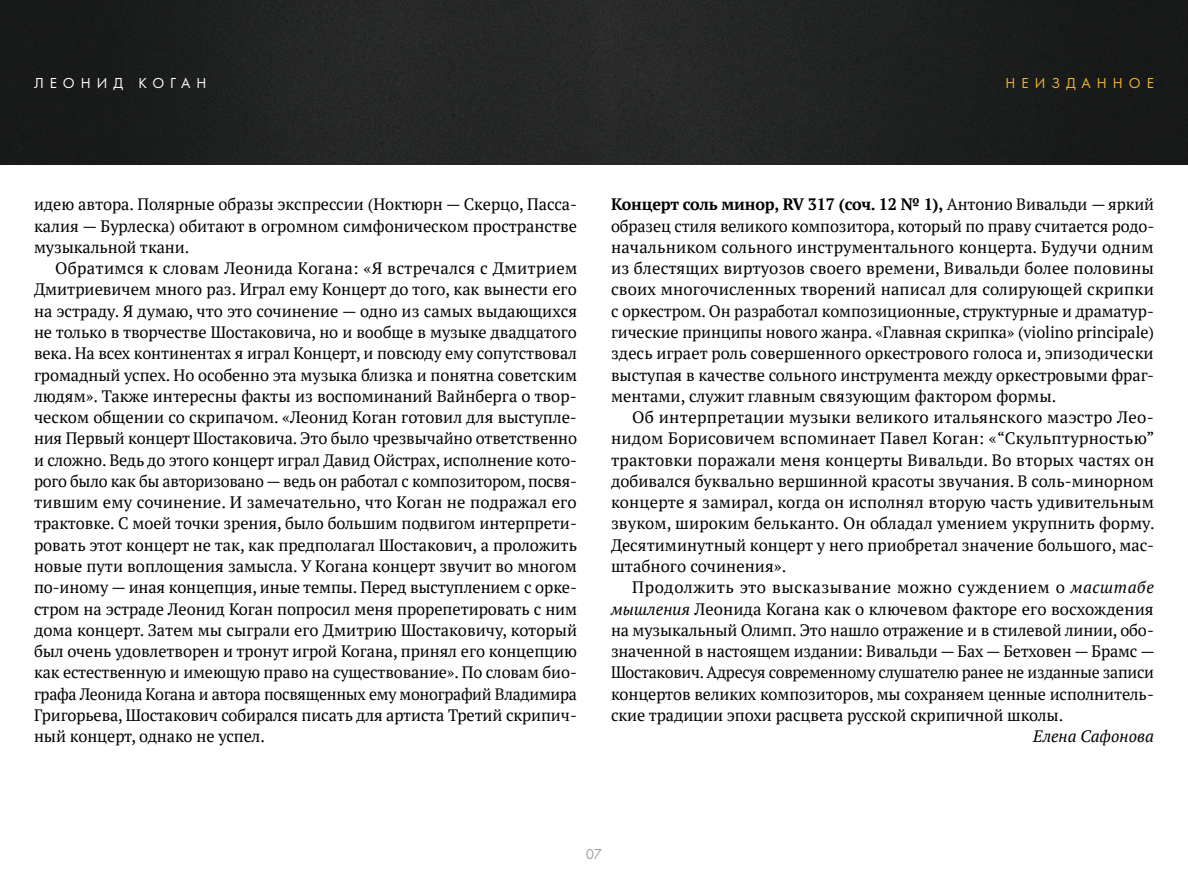
<style>
.page{position:relative;width:1188px;height:893px;background:#fff}
.page>*{position:absolute;margin:0;border:0;box-sizing:border-box;transform-origin:0 0}
.t1{font:16.5px/21.3px "PT Serif";letter-spacing:-.005em;color:#000;text-align:justify}
.t2{font:italic 16.5px "PT Serif";color:#000}
.t3{font:15px "Futura PT Book";letter-spacing:.4em;color:#fff}
.t4{font:15px "Futura PT Book";letter-spacing:.4em;color:#efb635}
.t5{font:15px "Futura PT Book";color:#9d9d9c}
.s1{font-weight:700}
.s2{font-style:italic}
</style>
<div class="page">
<img style="left:0;top:0;width:1188px;height:164px">
<p class="t3" style="left:34px;top:74px;width:174px">ЛЕОНИД КОГАН</p>
<p class="t4" style="left:1006px;top:74px;width:150px">НЕИЗДАННОЕ</p>
<p class="t1" style="left:34px;top:194px;width:544px">идею автора. Полярные образы экспрессии (Ноктюрн — Скерцо, Пасса‑ калия — Бурлеска) обитают в огромном симфоническом пространстве музыкальной ткани.</p>
<p class="t1" style="left:34px;top:257px;width:545px;text-indent:21px">Обратимся к словам Леонида Когана: «Я встречался с Дмитрием Дмитриевичем много раз. Играл ему Концерт до того, как вынести его на эстраду. Я думаю, что это сочинение — одно из самых выдающихся не только в творчестве Шостаковича, но и вообще в музыке двадцатого века. На всех континентах я играл Концерт, и повсюду ему сопутствовал громадный успех. Но особенно эта музыка близка и понятна советским людям». Также интересны факты из воспоминаний Вайнберга о твор‑ ческом общении со скрипачом. «Леонид Коган готовил для выступле‑ ния Первый концерт Шостаковича. Это было чрезвычайно ответственно и сложно. Ведь до этого концерт играл Давид Ойстрах, исполнение кото‑ рого было как бы авторизовано — ведь он работал с композитором, посвя‑ тившим ему сочинение. И замечательно, что Коган не подражал его трактовке. С моей точки зрения, было большим подвигом интерпрети‑ ровать этот концерт не так, как предполагал Шостакович, а проложить новые пути воплощения замысла. У Когана концерт звучит во многом по-иному — иная концепция, иные темпы. Перед выступлением с орке‑ стром на эстраде Леонид Коган попросил меня прорепетировать с ним дома концерт. Затем мы сыграли его Дмитрию Шостаковичу, который был очень удовлетворен и тронут игрой Когана, принял его концепцию как естественную и имеющую право на существование». По словам био‑ графа Леонида Когана и автора посвященных ему монографий Владимира Григорьева, Шостакович собирался писать для артиста Третий скрипич‑ ный концерт, однако не успел.</p>
<p class="t1" style="left:611px;top:194px;width:545px"><span class="s1">Концерт соль минор, RV 317 (соч. 12 № 1),</span> Антонио Вивальди — яркий образец стиля великого композитора, который по праву считается родо‑ начальником сольного инструментального концерта. Будучи одним из блестящих виртуозов своего времени, Вивальди более половины своих многочисленных творений написал для солирующей скрипки с оркестром. Он разработал композиционные, структурные и драматур‑ гические принципы нового жанра. «Главная скрипка» (violino principale) здесь играет роль совершенного оркестрового голоса и, эпизодически выступая в качестве сольного инструмента между оркестровыми фраг‑ ментами, служит главным связующим фактором формы.</p>
<p class="t1" style="left:611px;top:406px;width:545px;text-indent:21px">Об интерпретации музыки великого итальянского маэстро Лео‑ нидом Борисовичем вспоминает Павел Коган: «“Скульптурностью” трактовки поражали меня концерты Вивальди. Во вторых частях он добивался буквально вершинной красоты звучания. В соль-минорном концерте я замирал, когда он исполнял вторую часть удивительным звуком, широким бельканто. Он обладал умением укрупнить форму.<br>Десятиминутный концерт у него приобретал значение большого, мас‑ штабного сочинения».</p>
<p class="t1" style="left:611px;top:576px;width:545px;text-indent:21px">Продолжить это высказывание можно суждением о <span class="s2">масштабе мышления</span> Леонида Когана как о ключевом факторе его восхождения на музыкальный Олимп. Это нашло отражение и в стилевой линии, обо‑ значенной в настоящем издании: Вивальди — Бах — Бетховен — Брамс — Шостакович. Адресуя современному слушателю ранее не изданные записи концертов великих композиторов, мы сохраняем ценные исполнитель‑ ские традиции эпохи расцвета русской скрипичной школы.</p>
<p class="t2" style="left:1033px;top:725px;width:122px">Елена Сафонова</p>
<p class="t5" style="left:586px;top:845px;width:18px">07</p>
</div>
